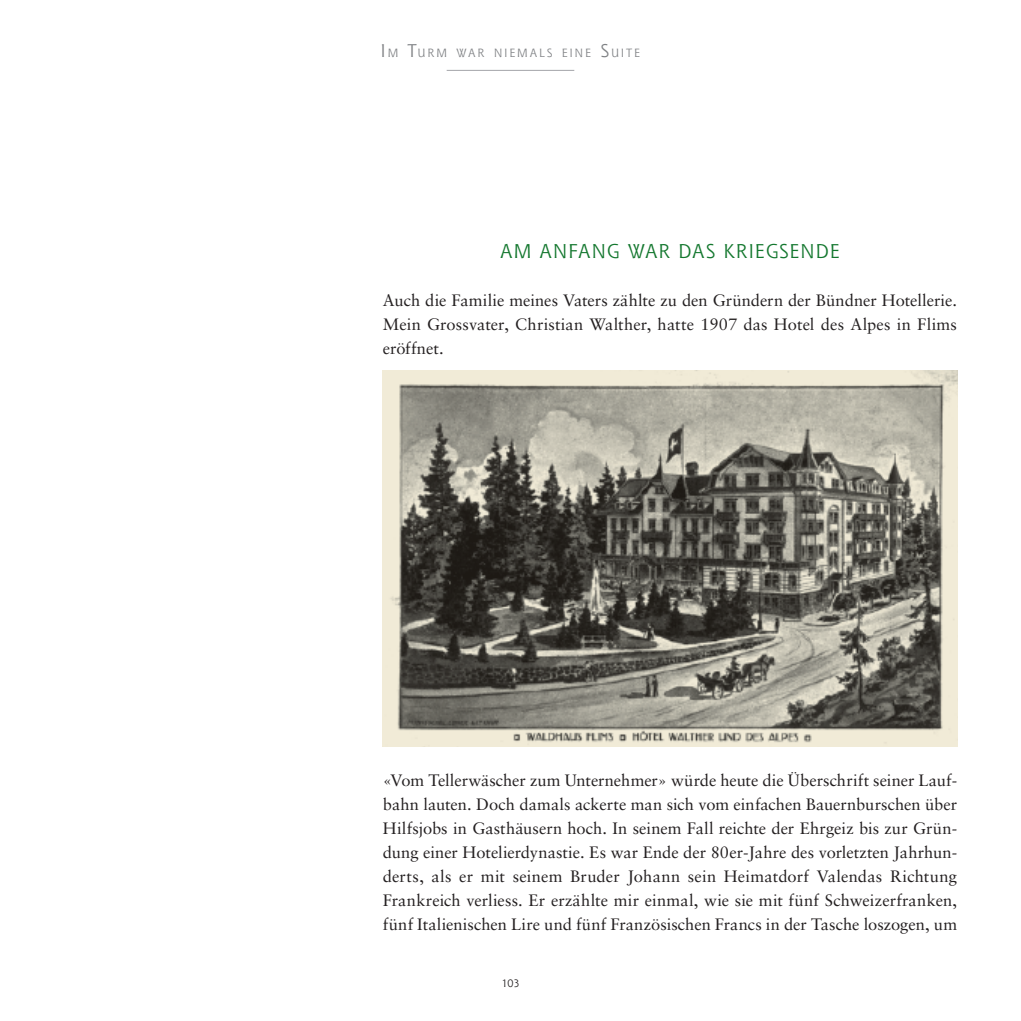
<style>
.page{position:relative;width:1021px;height:1021px;background:#fff}
.page>*{position:absolute;margin:0;border:0;box-sizing:border-box;transform-origin:0 0}
.t1{font:19.5px "Shannon";letter-spacing:.05em;color:#13772e}
.t2{font:16.5px/24px "Sabon";letter-spacing:.005em;color:#231f20;text-align:justify}
.t3{font:11.7px "Shannon Book SC650";letter-spacing:.155em;color:#808285}
.t4{font:10.5px "Shannon";color:#231f20}
.s1{font-size:18px}
</style>
<div class="page">
<hr style="left:446px;top:70px;width:128px;height:1px;background:#a4a5a9">
<img style="left:383px;top:370px;width:574px;height:376px">
<p class="t3" style="left:380px;top:45px;width:261px"><span class="s1">I</span>M <span class="s1">T</span>URM WAR NI EMALS EI NE <span class="s1">S</span>UIT E</p>
<p class="t1" style="left:500px;top:238px;width:191px">AM ANFANG WAR DAS</p>
<p class="t1" style="left:723px;top:238px;width:36px">KRIEGSE</p>
<p class="t1" style="left:800px;top:238px;width:28px">NDE</p>
<p class="t2" style="left:383px;top:288px;width:575px">Auch die Familie meines Vaters zählte zu den Gründern der Bündner Hotellerie.<br>Mein Grossvater, Christian Walther, hatte 1907 das Hotel des Alpes in Flims eröffnet.</p>
<p class="t2" style="left:383px;top:768px;width:576px">«Vom Tellerwäscher zum Unternehmer» würde heute die Überschrift seiner Lauf&shy;bahn lauten. Doch damals ackerte man sich vom einfachen Bauernburschen über Hilfsjobs in Gasthäusern hoch. In seinem Fall reichte der Ehrgeiz bis zur Grün&shy;dung einer Hotelierdynastie. Es war Ende der 80er-Jahre des vorletzten Jahrhun&shy;derts, als er mit seinem Bruder Johann sein Heimatdorf Valendas Richtung Frankreich verliess. Er erzählte mir einmal, wie sie mit fünf Schweizerfranken, fünf Italienischen Lire und fünf Französischen Francs in der Tasche loszogen, um</p>
<p class="t4" style="left:501px;top:976px;width:20px">103</p>
</div>
